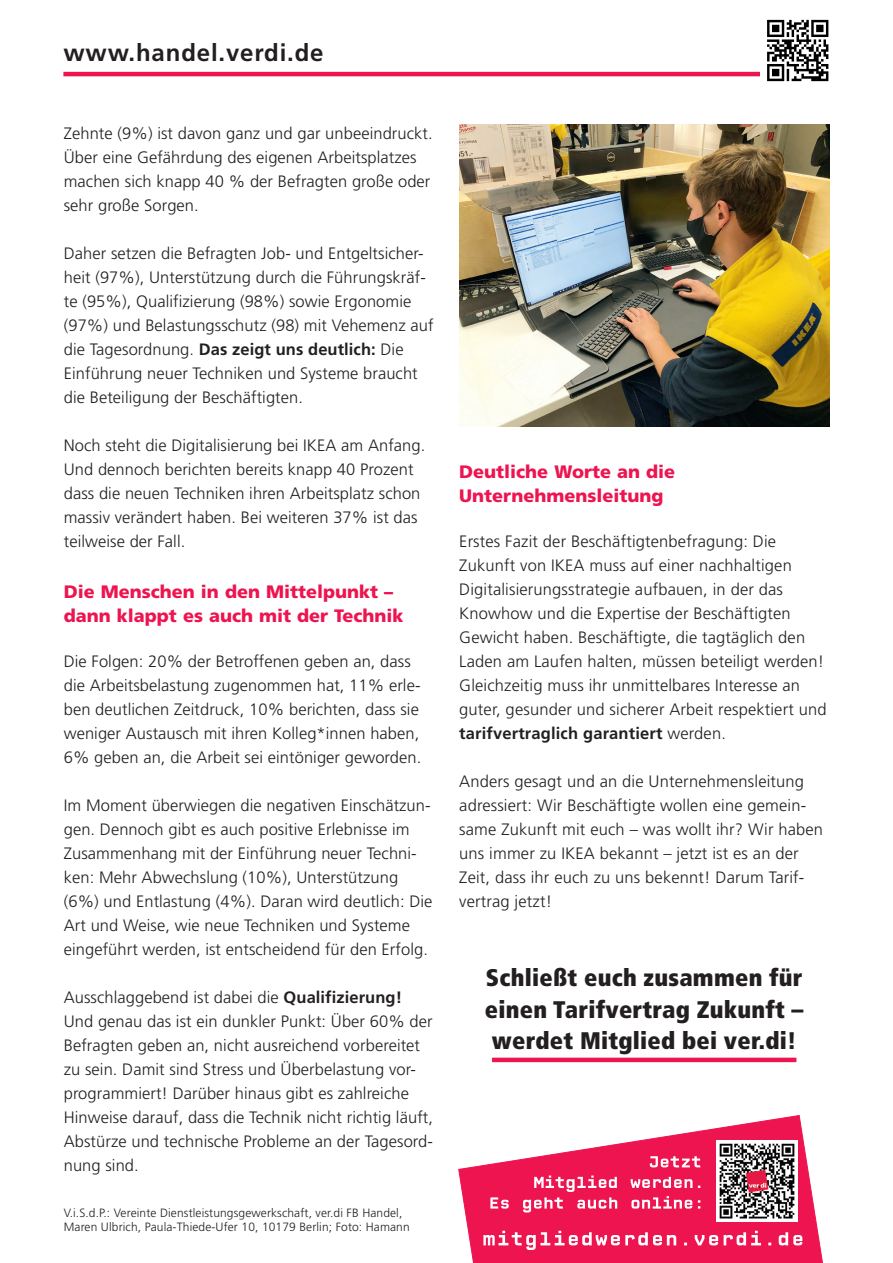
<style>
.page{position:relative;width:893px;height:1263px;background:#fff}
.page>*{position:absolute;margin:0;border:0;box-sizing:border-box;transform-origin:0 0}
.ZÜ_03{font:900 condensed 24px/31.5px "Frutiger";letter-spacing:.01em;color:#231f20;text-align:justify}
.Internet{font:700 24px "Frutiger";letter-spacing:.035em;color:#231f20}
.ZÜ{font:900 18px "Frutiger";color:#ed1450}
.Text01{font:300 16.5px/24px "Frutiger";letter-spacing:.005em;color:#231f20}
.Impressum{font:300 12px/14.4px "Frutiger";letter-spacing:.01em;color:#231f20}
.s1{font-weight:700}
</style>
<div class="page">
<svg style="left:458px;top:1115px;width:365px;height:148px"></svg>
<svg style="left:650px;top:1156px;width:50px;height:11px"></svg>
<svg style="left:490px;top:1175px;width:210px;height:37px"></svg>
<svg style="left:483px;top:1231px;width:319px;height:19px"></svg>
<img style="left:717px;top:1140px;width:81px;height:81px">
<hr style="left:63px;top:72px;width:767px;height:4px;background:#ed1450">
<img style="left:761px;top:19px;width:69px;height:63px">
<img style="left:460px;top:125px;width:370px;height:302px">
<hr style="left:492px;top:1058px;width:304px;height:4px;background:#ed1450">
<p class="Internet" style="left:63px;top:39px;width:262px">www.handel.verdi.de</p>
<p class="Text01" style="left:64px;top:121px;width:370px">Zehnte (9%) ist davon ganz und gar unbeeindruckt.<br>Über eine Gefährdung des eigenen Arbeitsplatzes machen sich knapp 40 % der Befragten große oder sehr große Sorgen.</p>
<p class="Text01" style="left:64px;top:241px;width:371px">Daher setzen die Befragten Job- und Entgeltsicher&shy;heit (97%), Unterstützung durch die Führungskräf&shy;te (95%), Qualifizierung (98%) sowie Ergonomie (97%) und Belastungsschutz (98) mit Vehemenz auf die Tagesordnung. <span class="s1">Das zeigt uns deutlich:</span> Die Einführung neuer Techniken und Systeme braucht die Beteiligung der Beschäftigten.</p>
<p class="Text01" style="left:64px;top:433px;width:363px">Noch steht die Digitalisierung bei IKEA am Anfang.<br>Und dennoch berichten bereits knapp 40 Prozent dass die neuen Techniken ihren Arbeitsplatz schon massiv verändert haben. Bei weiteren 37% ist das teilweise der Fall.</p>
<p class="ZÜ" style="left:64px;top:580px;width:331px">Die Menschen in den Mittelpunkt –</p>
<p class="ZÜ" style="left:64px;top:604px;width:341px">dann klappt es auch mit der Technik</p>
<p class="Text01" style="left:64px;top:649px;width:359px">Die Folgen: 20% der Betroffenen geben an, dass die Arbeitsbelastung zugenommen hat, 11% erle&shy;ben deutlichen Zeitdruck, 10% berichten, dass sie weniger Austausch mit ihren Kolleg*innen haben, 6% geben an, die Arbeit sei eintöniger geworden.</p>
<p class="Text01" style="left:64px;top:793px;width:370px">Im Moment überwiegen die negativen Einschätzun&shy;gen. Dennoch gibt es auch positive Erlebnisse im Zusammenhang mit der Einführung neuer Techni&shy;ken: Mehr Abwechslung (10%), Unterstützung (6%) und Entlastung (4%). Daran wird deutlich: Die Art und Weise, wie neue Techniken und Systeme eingeführt werden, ist entscheidend für den Erfolg.</p>
<p class="Text01" style="left:64px;top:985px;width:371px">Ausschlaggebend ist dabei die <span class="s1">Qualifizierung!<br></span>Und genau das ist ein dunkler Punkt: Über 60% der Befragten geben an, nicht ausreichend vorbereitet zu sein. Damit sind Stress und Überbelastung vor&shy;programmiert! Darüber hinaus gibt es zahlreiche Hinweise darauf, dass die Technik nicht richtig läuft, Abstürze und technische Probleme an der Tagesord&shy;nung sind.</p>
<p class="Impressum" style="left:64px;top:1205px;width:347px">V.i.S.d.P.: Vereinte Dienstleistungsgewerkschaft, ver.di FB Handel,<br>Maren Ulbrich, Paula-Thiede-Ufer 10, 10179 Berlin; Foto: Hamann</p>
<p class="ZÜ" style="left:459px;top:460px;width:217px">Deutliche Worte an die</p>
<p class="ZÜ" style="left:459px;top:484px;width:206px">Unternehmensleitung</p>
<p class="Text01" style="left:459px;top:529px;width:369px">Erstes Fazit der Beschäftigtenbefragung: Die Zukunft von IKEA muss auf einer nachhaltigen Digitalisierungsstrategie aufbauen, in der das Knowhow und die Expertise der Beschäftigten Gewicht haben. Beschäftigte, die tagtäglich den Laden am Laufen halten, müssen beteiligt werden!<br>Gleichzeitig muss ihr unmittelbares Interesse an guter, gesunder und sicherer Arbeit respektiert und <span class="s1">tarifvertraglich garantiert</span> werden.</p>
<p class="Text01" style="left:459px;top:769px;width:365px">Anders gesagt und an die Unternehmensleitung adressiert: Wir Beschäftigte wollen eine gemein&shy;same Zukunft mit euch – was wollt ihr? Wir haben uns immer zu IKEA bekannt – jetzt ist es an der Zeit, dass ihr euch zu uns bekennt! Darum Tarif&shy;vertrag jetzt!</p>
<p class="ZÜ_03" style="left:485px;top:962px;width:320px">Schließt euch zusammen für einen Tarifvertrag Zukunft – werdet Mitglied bei ver.di!</p>
</div>
